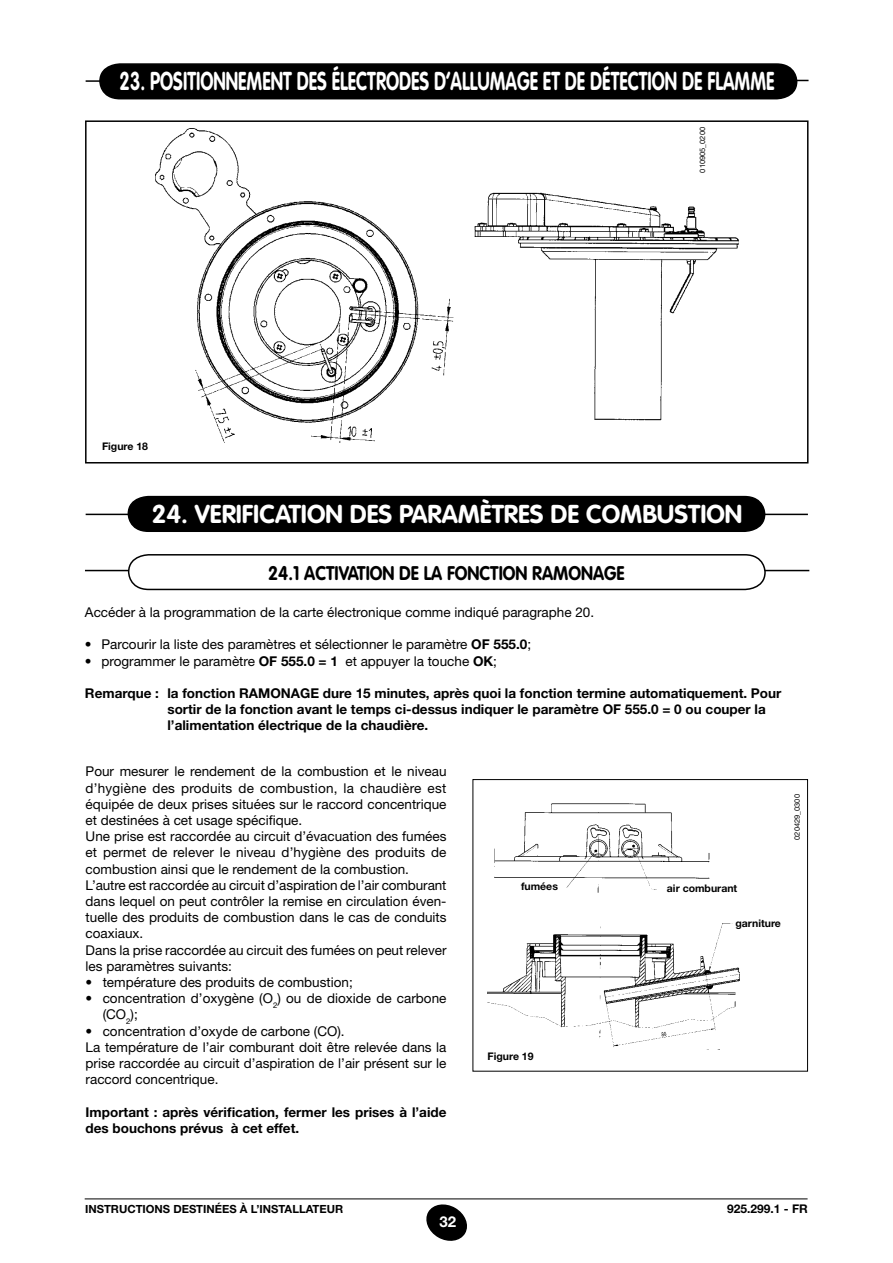
<style>
.page{position:relative;width:893px;height:1263px;background:#fff}
.page>*{position:absolute;margin:0;border:0;box-sizing:border-box;transform-origin:0 0}
.t1{font:700 25.5px "VAG Rounded Std";color:#fff;scale:.71 1}
.t2{font:700 25.5px "VAG Rounded Std";color:#fff}
.t3{font:700 19.5px "VAG Rounded Std";color:#000;scale:.9 1}
.t4{font:700 15px "Helvetica Neue LT Std";color:#fff}
.t5{font:13.5px/16.2px "Helvetica Neue LT Std";color:#000}
.t6{font:700 13.5px/16.2px "Helvetica Neue LT Std";color:#000}
.t7{font:700 12px "Helvetica Neue LT Std";color:#000}
.t8{font:700 11.25px "Helvetica Neue LT Std";color:#000}
.t9{font:700 10.5px "Helvetica Neue LT Std";color:#000}
.t10{font:7.5px "Helvetica Neue LT Std";color:#000}
.s1{font-weight:700}
</style>
<div class="page">
<svg style="left:426px;top:1204px;width:41px;height:37px"></svg>
<hr style="left:85px;top:1198px;width:723px;height:1px;background:#000">
<hr style="left:86px;top:514px;width:722px;height:1px;background:#000">
<div style="left:85px;top:120px;width:723px;height:343px;border:2px solid #000"></div>
<svg style="left:86px;top:63px;width:722px;height:37px;background:#101010"></svg>
<div style="left:127px;top:495px;width:639px;height:37px;background:#000"></div>
<img style="left:155px;top:128px;width:584px;height:315px">
<div style="left:472px;top:779px;width:336px;height:292px;border:1px solid #000"></div>
<img style="left:487px;top:803px;width:253px;height:244px">
<hr style="left:85px;top:570px;width:724px;height:1px;background:#000">
<svg style="left:127px;top:554px;width:639px;height:37px"></svg>
<h1 class="t1" style="left:120px;top:66px;width:922px">23. POSITIONNEMENT DES ÉLECTRODES D’ALLUMAGE ET DE DÉTECTION DE FLAMME</h1>
<p class="t9" style="left:102px;top:440px;width:48px">Figure 18</p>
<p class="t10" style="left:698px;top:173px;width:47px;rotate:-90deg">010905_0200</p>
<h1 class="t2" style="left:152px;top:499px;width:592px">24. VERIFICATION DES PARAMÈTRES DE COMBUSTION</h1>
<h2 class="t3" style="left:268px;top:561px;width:396px">24.1 ACTIVATION DE LA FONCTION RAMONAGE</h2>
<p class="t5" style="left:85px;top:604px;width:511px">Accéder à la programmation de la carte électronique comme indiqué paragraphe 20.</p>
<p class="t5" style="left:85px;top:636px;width:448px">• Parcourir la liste des paramètres et sélectionner le paramètre <span class="s1">OF 555.0</span>;</p>
<p class="t5" style="left:85px;top:652px;width:413px">• programmer le paramètre <span class="s1">OF 555.0 = 1</span> et appuyer la touche <span class="s1">OK</span>;</p>
<p class="t6" style="left:85px;top:685px;width:166px">Remarque : la fonction ram</p>
<p class="t6" style="left:167px;top:685px;width:615px;text-indent:103px">onag e dure 15 minutes, après quoi la fonction termine automatiquement. Pour sortir de la fonction avant le temps ci-dessus indiquer le paramètre OF 555.0 = 0 ou couper la l’alimentation électrique de la chaudière.</p>
<p class="t5" style="left:86px;top:763px;width:362px">Pour mesurer le rendement de la combustion et le niveau d’hygiène des produits de combustion, la chaudière est équipée de deux prises situées sur le raccord concentrique et destinées à cet usage spécifique.<br>Une prise est raccordée au circuit d’évacuation des fumées et permet de relever le niveau d’hygiène des produits de combustion ainsi que le ren-de-ment de la combustion.<br>L’autre est raccordée au circuit d’aspiration de l’air comburant dans lequel on peut contrôler la remise en circulation éven&shy;tuelle des produits de combustion dans le cas de conduits coaxiaux.<br>Dans la prise raccordée au circuit des fumées on peut relever les paramètres suivants:</p>
<p class="t5" style="left:86px;top:974px;width:269px">• température des produits de combustion;</p>
<p class="t5" style="left:103px;top:990px;width:345px;text-indent:-17px">• concentration d’oxygène (O<sub>2</sub>) ou de dioxide de carbone (CO<sub>2</sub>);</p>
<p class="t5" style="left:86px;top:1022px;width:362px">• concentration d’oxyde de carbone (CO).<br>La température de l’air comburant doit être relevée dans la prise raccordée au circuit d’aspiration de l’air présent sur le raccord concentrique.</p>
<p class="t6" style="left:86px;top:1103px;width:362px">Important : après vérification, fermer les prises à l’aide des bouchons prévus à cet effet.</p>
<p class="t10" style="left:793px;top:840px;width:47px;rotate:-90deg">020429_0300</p>
<p class="t9" style="left:521px;top:879px;width:38px">fumées</p>
<p class="t9" style="left:667px;top:881px;width:72px">air comburant</p>
<p class="t9" style="left:735px;top:917px;width:47px">garniture</p>
<p class="t9" style="left:487px;top:1050px;width:48px">Figure 19</p>
<p class="t8" style="left:85px;top:1202px;width:208px">Instructions destinées à l’installa</p>
<p class="t8" style="left:313px;top:1202px;width:28px">teur</p>
<p class="t7" style="left:727px;top:1202px;width:82px">925.299.1 - FR</p>
<p class="t4" style="left:439px;top:1212px;width:10px">32</p>
</div>
